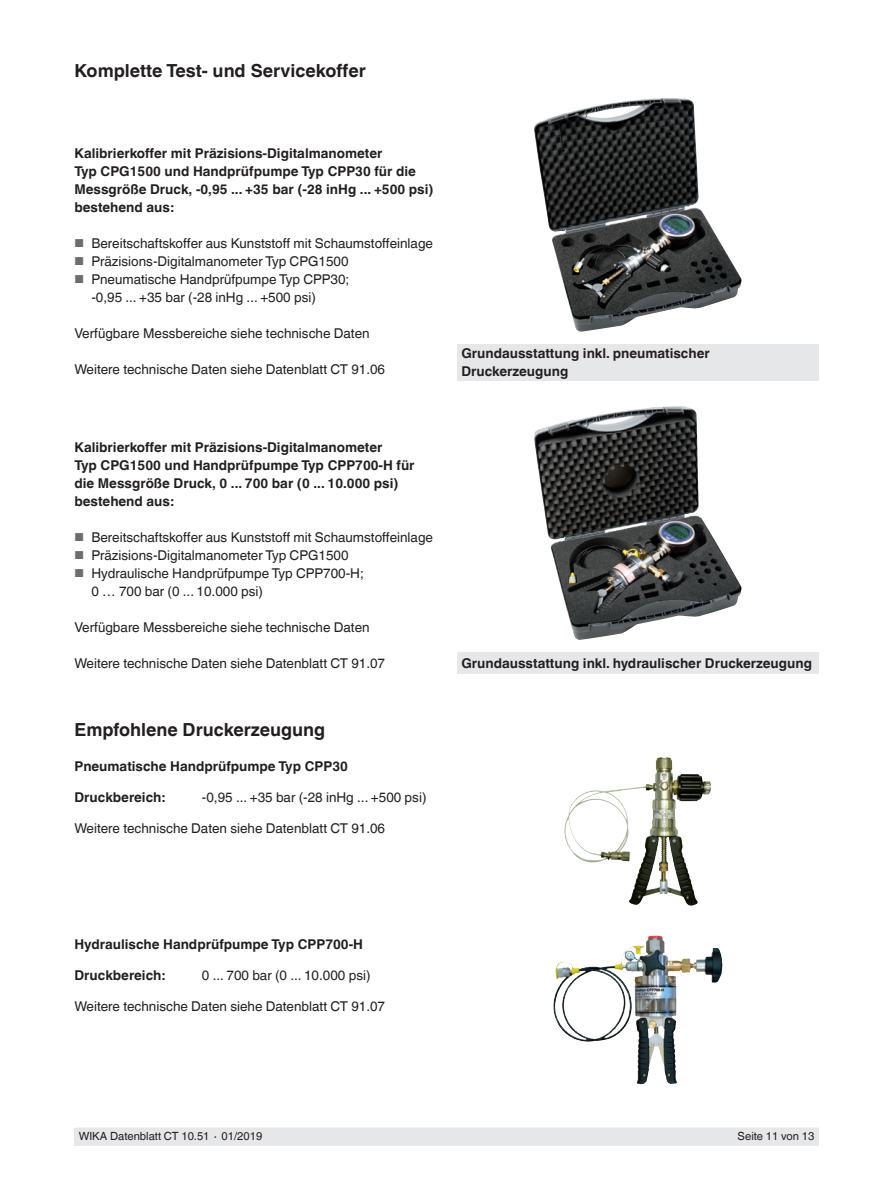
<style>
.page{position:relative;width:893px;height:1188px;background:#fff}
.page>*{position:absolute;margin:0;border:0;box-sizing:border-box;transform-origin:0 0}
.t1{font:700 18px "Helvetica World";color:#231f20}
.t2{font:13.5px/18px "Helvetica World";color:#231f20}
.t3{font:700 13.5px/18px "Helvetica World";color:#231f20}
.t4{font:11.25px "Helvetica World";color:#231f20}
.s1{font-size:11.55px;color:#6c6d70}
</style>
<div class="page">
<div style="left:74px;top:1128px;width:745px;height:17px;background:#e6e7e9"></div>
<img style="left:581px;top:757px;width:83px;height:38px">
<img style="left:555px;top:936px;width:99px;height:43px">
<div style="left:457px;top:344px;width:362px;height:37px;background:#e6e7e9"></div>
<img style="left:534px;top:98px;width:208px;height:234px">
<div style="left:457px;top:653px;width:362px;height:21px;background:#e6e7e9"></div>
<img style="left:534px;top:406px;width:208px;height:234px">
<h1 class="t1" style="left:74px;top:60px;width:293px">Komplette Test- und Servicekoffer</h1>
<p class="t3" style="left:74px;top:145px;width:361px">Kalibrierkoffer mit Präzisions-Digitalmanometer<br>Typ CPG1500 und Handprüfpumpe Typ CPP30 für die Messgröße Druck, -0,95 ... +35 bar (-28 inHg ... +500 psi) bestehend aus:</p>
<p class="t2" style="left:74px;top:235px;width:360px"><span class="s1">■</span> Bereitschaftskoffer aus Kunststoff mit Schaumstoffeinlage</p>
<p class="t2" style="left:74px;top:253px;width:276px"><span class="s1">■</span> Präzisions-Digitalmanometer Typ CPG1500</p>
<p class="t2" style="left:91px;top:271px;width:259px;text-indent:-17px"><span class="s1">■</span> Pneumatische Handprüfpumpe Typ CPP30; -0,95 ... +35 bar (-28 inHg ... +500 psi)</p>
<p class="t2" style="left:74px;top:325px;width:297px">Verfügbare Messbereiche siehe technische Daten</p>
<p class="t2" style="left:74px;top:361px;width:312px">Weitere technische Daten siehe Datenblatt CT 91.06</p>
<p class="t3" style="left:461px;top:345px;width:250px">Grundausstattung inkl. pneumatischer<br>Druckerzeugung</p>
<p class="t3" style="left:74px;top:438px;width:342px">Kalibrierkoffer mit Präzisions-Digitalmanometer<br>Typ CPG1500 und Handprüfpumpe Typ CPP700-H für die Messgröße Druck, 0 ... 700 bar (0 ... 10.000 psi) bestehend aus:</p>
<p class="t2" style="left:74px;top:528px;width:360px"><span class="s1">■</span> Bereitschaftskoffer aus Kunststoff mit Schaumstoffeinlage</p>
<p class="t2" style="left:74px;top:546px;width:276px"><span class="s1">■</span> Präzisions-Digitalmanometer Typ CPG1500</p>
<p class="t2" style="left:91px;top:564px;width:274px;text-indent:-17px"><span class="s1">■</span> Hydraulische Handprüfpumpe Typ CPP700-H;<br>0 … 700 bar (0 ... 10.000 psi)</p>
<p class="t2" style="left:74px;top:618px;width:297px">Verfügbare Messbereiche siehe technische Daten</p>
<p class="t2" style="left:74px;top:654px;width:312px">Weitere technische Daten siehe Datenblatt CT 91.07</p>
<p class="t3" style="left:461px;top:655px;width:352px">Grundausstattung inkl. hydraulischer Druckerzeugung</p>
<h1 class="t1" style="left:74px;top:719px;width:252px">Empfohlene Druckerzeugung</h1>
<p class="t3" style="left:74px;top:757px;width:275px">Pneumatische Handprüfpumpe Typ CPP30</p>
<p class="t3" style="left:74px;top:788px;width:92px">Druckbereich:</p>
<p class="t2" style="left:202px;top:788px;width:226px">-0,95 ... +35 bar (-28 inHg ... +500 psi)</p>
<p class="t2" style="left:74px;top:819px;width:312px">Weitere technische Daten siehe Datenblatt CT 91.06</p>
<p class="t3" style="left:74px;top:936px;width:290px">Hydraulische Handprüfpumpe Typ CPP700-H</p>
<p class="t3" style="left:74px;top:967px;width:92px">Druckbereich:</p>
<p class="t2" style="left:202px;top:967px;width:170px">0 ... 700 bar (0 ... 10.000 psi)</p>
<p class="t2" style="left:74px;top:998px;width:312px">Weitere technische Daten siehe Datenblatt CT 91.07</p>
<p class="t4" style="left:79px;top:1130px;width:185px">WIKA Datenblatt CT 10.51 ∙ 01/2019</p>
<p class="t4" style="left:738px;top:1130px;width:78px">Seite 11 von 13</p>
</div>
